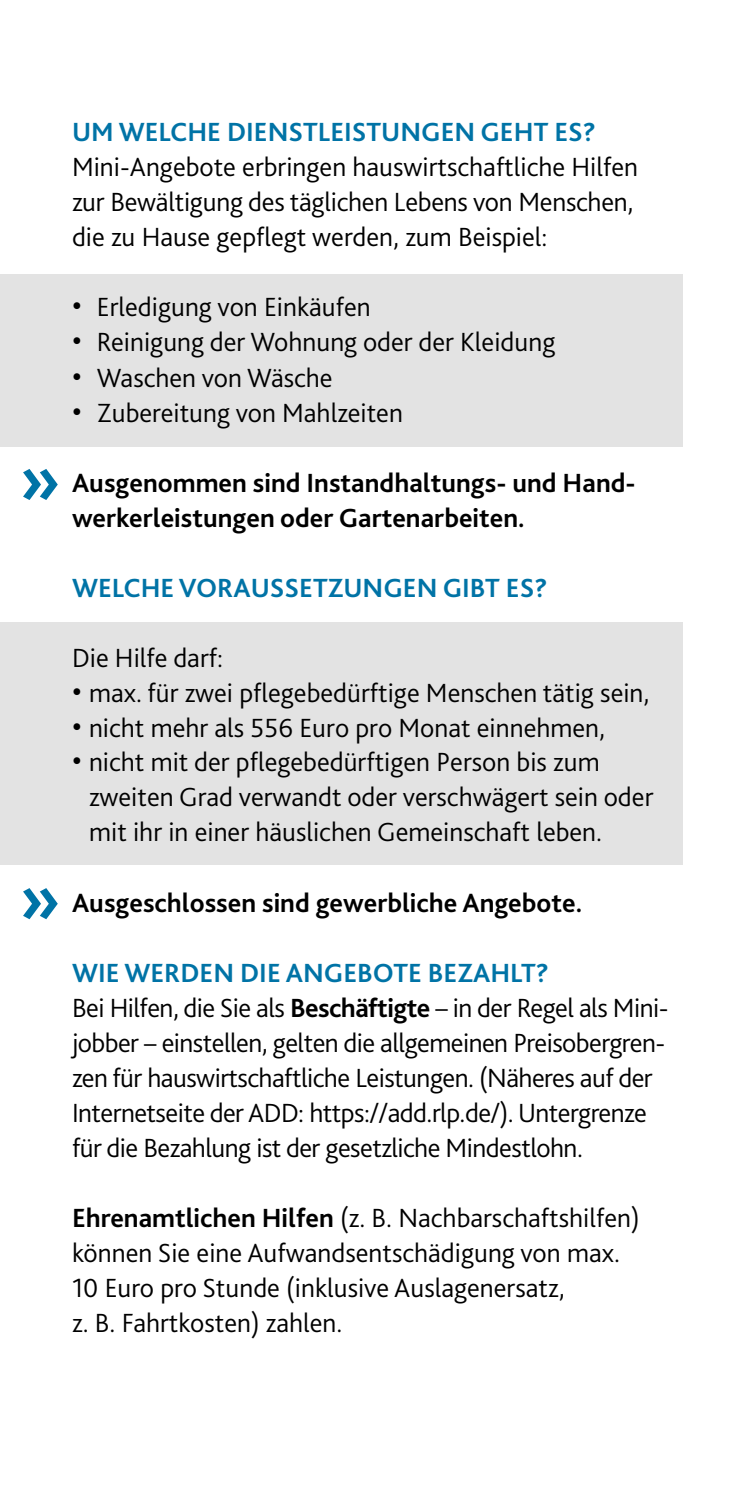
<style>
.page{position:relative;width:745px;height:1489px;background:#fff}
.page>*{position:absolute;margin:0;border:0;box-sizing:border-box;transform-origin:0 0}
.Fließtext{font:300 27.5px/35px "Bliss 2";color:#000}
.Fließtext-2{font:300 27.5px/35px "Bliss 2";letter-spacing:-.02em;color:#000}
.Fließtext-3{font:700 27.5px/35px "Bliss 2";color:#000}
.t1{font:700 27.5px "Bliss 2";color:#0073a6}
.s1{font-size:32.5px}
.s2{font-weight:700;color:#0073a6}
.s3{font-weight:700}
</style>
<div class="page">
<div style="left:0;top:274px;width:682px;height:172px;background:#e3e3e3"></div>
<div style="left:0;top:622px;width:682px;height:243px;background:#e3e3e3"></div>
<svg style="left:23px;top:469px;width:35px;height:31px"></svg>
<svg style="left:23px;top:888px;width:35px;height:31px"></svg>
<h1 class="t1" style="left:72px;top:115px;width:525px">UM WELCHE DIENSTLEISTUNGEN GEHT ES?</h1>
<p class="Fließtext" style="left:72px;top:150px;width:567px">Mini-Angebote erbringen hauswirtschaftliche Hilfen zur Bewältigung des täglichen Lebens von Menschen, die zu Hause gepflegt werden, zum Beispiel:</p>
<p class="Fließtext" style="left:72px;top:290px;width:300px"><span class="s1">•</span> Erledigung von Einkäufen</p>
<p class="Fließtext" style="left:72px;top:325px;width:484px"><span class="s1">•</span> Reinigung der Wohnung oder der Kleidung</p>
<p class="Fließtext" style="left:72px;top:360px;width:262px"><span class="s1">•</span> Waschen von Wäsche</p>
<p class="Fließtext" style="left:72px;top:395px;width:332px"><span class="s1">•</span> Zubereitung von Mahlzeiten</p>
<p class="Fließtext-3" style="left:72px;top:465px;width:565px">Ausgenommen sind Instandhaltungs- und Hand&shy;werkerleistungen oder Gartenarbeiten.</p>
<h1 class="t1" style="left:72px;top:570px;width:477px">WELCHE VORAUSSETZUNGEN GIBT ES?</h1>
<p class="Fließtext" style="left:72px;top:640px;width:152px">Die Hilfe darf:</p>
<p class="Fließtext" style="left:72px;top:675px;width:578px"><span class="s1">•</span> max. für zwei pflegebedürftige Menschen tätig sein,</p>
<p class="Fließtext" style="left:72px;top:710px;width:534px"><span class="s1">•</span> nicht mehr als 556 Euro pro Monat einnehmen,</p>
<p class="Fließtext" style="left:89px;top:744px;width:565px;text-indent:-17px"><span class="s1">•</span> nicht mit der pflegebedürftigen Person bis zum zweiten Grad verwandt oder verschwägert sein oder mit ihr in einer häuslichen Gemeinschaft leben.</p>
<p class="Fließtext-3" style="left:72px;top:885px;width:511px">Ausgeschlossen sind gewerbliche Angebote.</p>
<p class="Fließtext-2" style="left:72px;top:955px;width:597px"><span class="s2">WIE WERDEN DIE ANGEBOTE BEZAHLT?<br></span>Bei Hilfen, die Sie als <span class="s3">Beschäftigte</span> – in der Regel als Mini&shy;jobber – einstellen, gelten die allgemeinen Preisobergren&shy;zen für hauswirtschaftliche Leistungen. (Näheres auf der Internetseite der ADD: https://add.rlp.de/). Untergrenze für die Bezahlung ist der gesetzliche Mindestlohn.</p>
<p class="Fließtext" style="left:72px;top:1200px;width:568px"><span class="s3">Ehrenamtlichen Hilfen</span> (z. B. Nachbar schafts hilfen) können Sie eine Aufwandsentschädigung von max.<br>10 Euro pro Stunde (inklusive Auslagenersatz,<br>z. B. Fahrtkosten) zahlen.</p>
</div>
